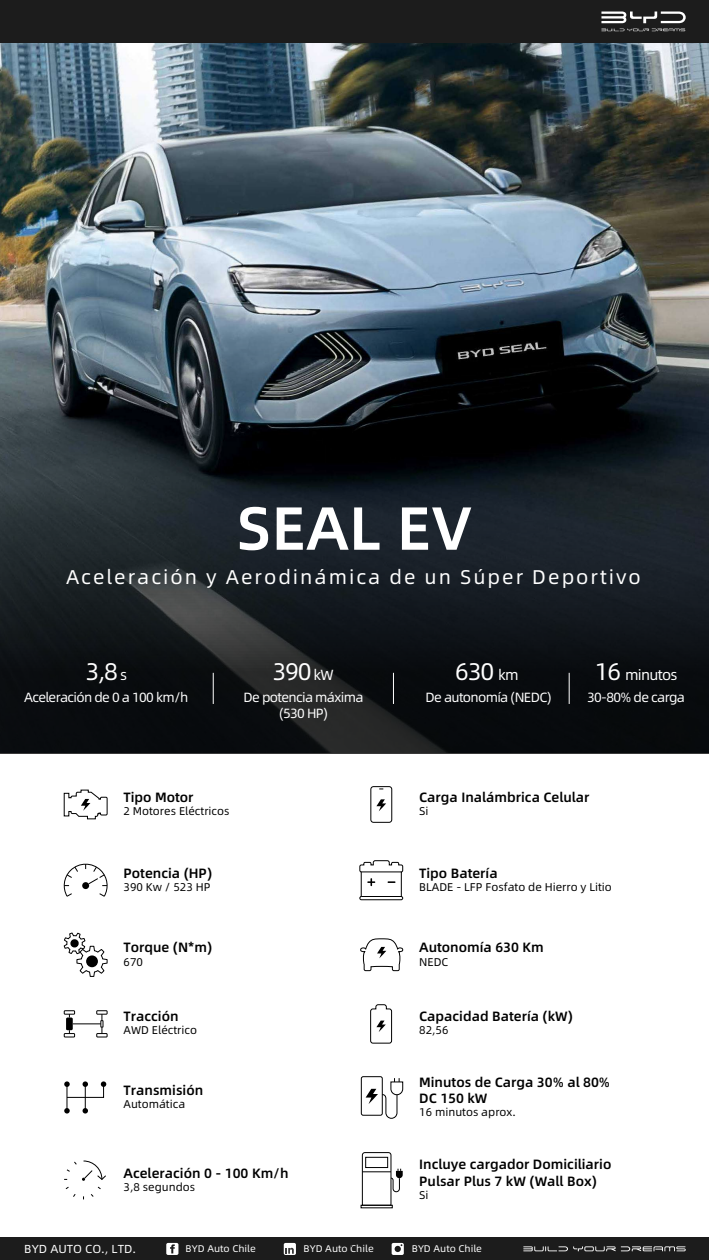
<style>
.page{position:relative;width:709px;height:1260px;background:#fff}
.page>*{position:absolute;margin:0;border:0;box-sizing:border-box;transform-origin:0 0}
.t1{font:500 60.9px "Alibaba Sans";letter-spacing:.005em;color:#fff}
.t2{font:24.08px "Alibaba Sans";letter-spacing:-.05em;color:#fff}
.t3{font:19.88px "Alibaba Sans";letter-spacing:.1em;color:#fff}
.t4{font:14.7px "Alibaba Sans";letter-spacing:-.05em;color:#fff}
.t5{font:500 13.5px/16.2px "Alibaba Sans";color:#000}
.t6{font:13.35px/16px "Alibaba Sans";letter-spacing:-.05em;color:#fff;text-align:center}
.t7{font:11.62px "Alibaba Sans";color:#fff}
.t8{font:11.25px "Alibaba Sans";color:#000}
.t9{font:9.68px "Alibaba Sans";color:#fff}
.s1{font-size:14.7px}
.s2{font-size:24.08px}
</style>
<div class="page">
<img style="left:0;top:0;width:709px;height:753px">
<hr style="left:393px;top:673px;width:1px;height:31px;background:#fff">
<hr style="left:213px;top:673px;width:1px;height:31px;background:#fff">
<hr style="left:569px;top:673px;width:1px;height:31px;background:#fff">
<div style="left:0;top:0;width:708px;height:43px;background:#1c1c1c"></div>
<svg style="left:601px;top:12px;width:84px;height:11px"></svg>
<svg style="left:601px;top:29px;width:84px;height:2px"></svg>
<div style="left:0;top:1238px;width:709px;height:22px;background:#1c1c1c"></div>
<svg style="left:523px;top:1246px;width:162px;height:5px"></svg>
<div style="left:284px;top:1243px;width:12px;height:12px;background:#fff;border-radius:2px"></div>
<svg style="left:166px;top:1243px;width:12px;height:12px"></svg>
<svg style="left:391px;top:1243px;width:13px;height:12px"></svg>
<svg style="left:285px;top:1248px;width:9px;height:6px"></svg>
<svg style="left:64px;top:790px;width:43px;height:29px"></svg>
<svg style="left:63px;top:863px;width:45px;height:34px"></svg>
<svg style="left:64px;top:932px;width:43px;height:45px"></svg>
<div style="left:97px;top:1033px;width:10px;height:4px;border:1px solid #000"></div>
<svg style="left:64px;top:1011px;width:43px;height:23px"></svg>
<div style="left:64px;top:1033px;width:11px;height:4px;border:1px solid #000"></div>
<svg style="left:64px;top:1081px;width:42px;height:33px"></svg>
<svg style="left:65px;top:1187px;width:11px;height:10px"></svg>
<svg style="left:91px;top:1187px;width:10px;height:10px"></svg>
<svg style="left:64px;top:1161px;width:42px;height:20px"></svg>
<svg style="left:376px;top:799px;width:10px;height:12px"></svg>
<div style="left:371px;top:786px;width:21px;height:37px;border:1px solid #000;border-radius:3px"></div>
<svg style="left:359px;top:860px;width:44px;height:40px"></svg>
<hr style="left:361px;top:872px;width:40px;height:1px;background:#000">
<hr style="left:361px;top:896px;width:40px;height:1px;background:#000">
<svg style="left:360px;top:938px;width:43px;height:33px"></svg>
<svg style="left:370px;top:1004px;width:22px;height:40px"></svg>
<div style="left:361px;top:1076px;width:21px;height:39px;border:1px solid #000;border-radius:2px"></div>
<svg style="left:365px;top:1078px;width:38px;height:41px"></svg>
<svg style="left:362px;top:1152px;width:41px;height:54px"></svg>
<div style="left:361px;top:1205px;width:31px;height:3px;border:1px solid #000"></div>
<h1 class="t1" style="left:236px;top:481px;width:237px">SEAL EV</h1>
<h3 class="t3" style="left:66px;top:562px;width:576px">Aceleración y Aerodinámica de un Súper Deportivo</h3>
<h2 class="t2" style="left:85px;top:653px;width:43px">3,8 <span class="s1">s</span></h2>
<h2 class="t2" style="left:273px;top:653px;width:63px">390 <span class="s1">kW</span></h2>
<h2 class="t2" style="left:455px;top:653px;width:65px">630 <span class="s1">km</span></h2>
<p class="t4" style="left:595px;top:663px;width:84px"><span class="s2">16</span> minutos</p>
<p class="t6" style="left:24px;top:688px;width:166px">Aceleración de 0 a 100 km/h</p>
<p class="t6" style="left:243px;top:688px;width:121px">De potencia máxima (530 HP)</p>
<p class="t6" style="left:425px;top:688px;width:127px">De autonomía (NEDC)</p>
<p class="t6" style="left:587px;top:688px;width:99px">30-80% de carga</p>
<p class="t5" style="left:124px;top:788px;width:71px">Tipo Motor</p>
<p class="t8" style="left:124px;top:803px;width:108px">2 Motores Eléctricos</p>
<p class="t5" style="left:419px;top:788px;width:172px">Carga Inalámbrica Celular</p>
<p class="t8" style="left:419px;top:803px;width:11px">Si</p>
<p class="t5" style="left:124px;top:864px;width:90px">Potencia (HP)</p>
<p class="t8" style="left:124px;top:879px;width:88px">390 Kw / 523 HP</p>
<p class="t5" style="left:419px;top:864px;width:80px">Tipo Batería</p>
<p class="t8" style="left:419px;top:879px;width:194px">BLADE - LFP Fosfato de Hierro y Litio</p>
<p class="t5" style="left:124px;top:938px;width:90px">Torque (N*m)</p>
<p class="t8" style="left:124px;top:953px;width:21px">670</p>
<p class="t5" style="left:419px;top:938px;width:126px">Autonomía 630 Km</p>
<p class="t8" style="left:419px;top:953px;width:31px">NEDC</p>
<p class="t5" style="left:124px;top:1007px;width:57px">Tracción</p>
<p class="t8" style="left:124px;top:1022px;width:75px">AWD Eléctrico</p>
<p class="t5" style="left:419px;top:1007px;width:155px">Capacidad Batería (kW)</p>
<p class="t8" style="left:419px;top:1022px;width:31px">82,56</p>
<p class="t5" style="left:124px;top:1081px;width:81px">Transmisión</p>
<p class="t8" style="left:124px;top:1096px;width:63px">Automática</p>
<p class="t5" style="left:419px;top:1073px;width:192px">Minutos de Carga 30% al 80%<br>DC 150 kW</p>
<p class="t8" style="left:419px;top:1104px;width:98px">16 minutos aprox.</p>
<p class="t5" style="left:124px;top:1164px;width:166px">Aceleración 0 - 100 Km/h</p>
<p class="t8" style="left:124px;top:1179px;width:73px">3,8 segundos</p>
<p class="t5" style="left:419px;top:1156px;width:194px">Incluye cargador Domiciliario<br>Pulsar Plus 7 kW (Wall Box)</p>
<p class="t8" style="left:419px;top:1187px;width:11px">Si</p>
<p class="t7" style="left:24px;top:1240px;width:113px">BYD AUTO CO., LTD.</p>
<p class="t9" style="left:186px;top:1241px;width:72px">BYD Auto Chile</p>
<p class="t9" style="left:303px;top:1241px;width:72px">BYD Auto Chile</p>
<p class="t9" style="left:412px;top:1241px;width:72px">BYD Auto Chile</p>
</div>
